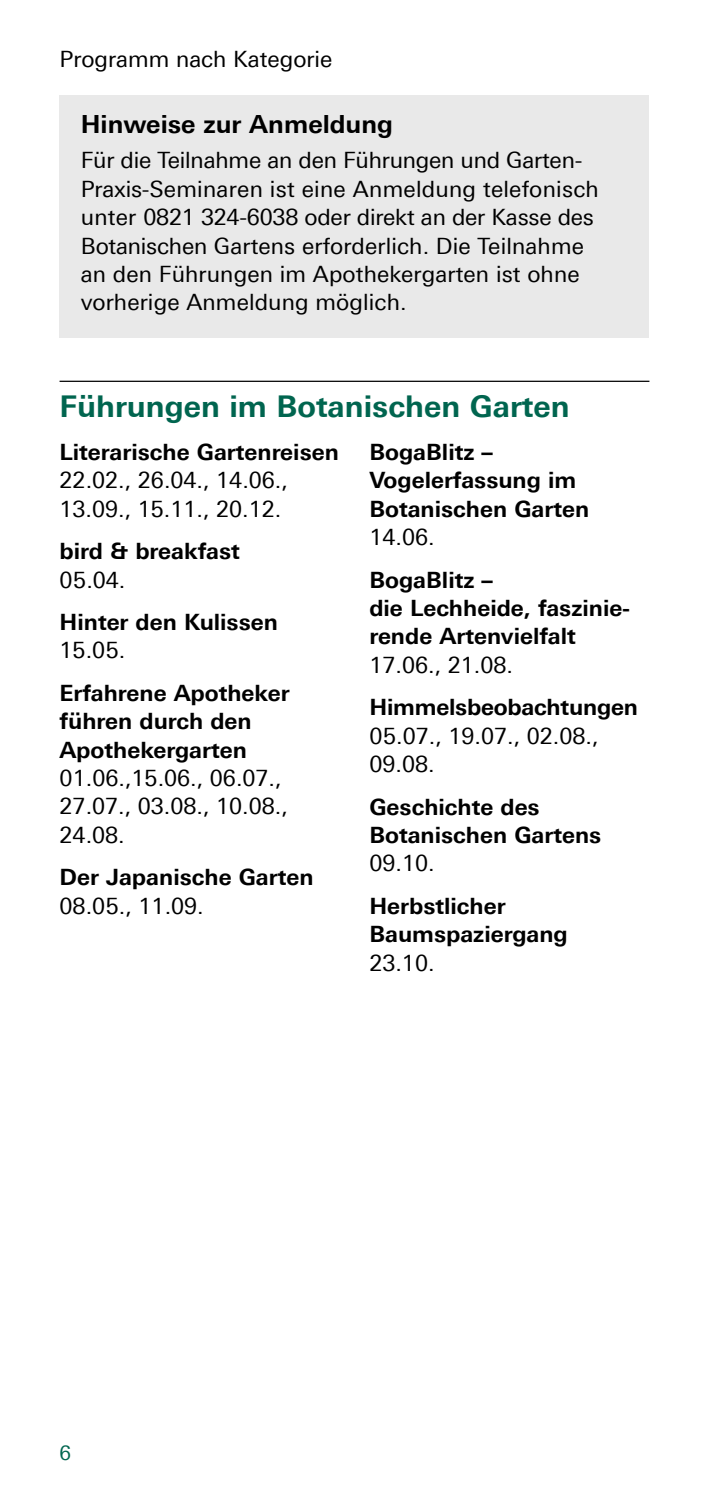
<style>
.page{position:relative;width:709px;height:1489px;background:#fff}
.page>*{position:absolute;margin:0;border:0;box-sizing:border-box;transform-origin:0 0}
.t1{font:700 30px "Univers For Augsburg";color:#00654f}
.t2{font:700 25px "Univers For Augsburg";color:#000}
.t3{font:22.5px/28.2px "Univers For Augsburg";color:#000}
.t4{font:700 22.5px/28.2px "Univers For Augsburg";color:#000}
.t5{font:20px "Univers For Augsburg";color:#00654f}
</style>
<div class="page">
<div style="left:60px;top:96px;width:589px;height:242px;background:#e9e9e9"></div>
<hr style="left:60px;top:380px;width:589px;height:2px;background:#000">
<p class="t3" style="left:60px;top:45px;width:274px">Programm nach Kategorie</p>
<p class="t2" style="left:81px;top:109px;width:313px">Hinweise zur Anmeldung</p>
<p class="t3" style="left:81px;top:146px;width:519px">Für die Teilnahme an den Führungen und Garten-Praxis-Seminaren ist eine Anmeldung telefonisch unter 0821 324-6038 oder direkt an der Kasse des Botanischen Gartens erforderlich. Die Teilnahme an den Führungen im Apothekergarten ist ohne vorherige Anmeldung möglich.</p>
<h1 class="t1" style="left:60px;top:388px;width:511px">Führungen im Botanischen Garten</h1>
<p class="t4" style="left:60px;top:437px;width:281px">Literarische Gartenreisen</p>
<p class="t3" style="left:60px;top:466px;width:230px">22.02., 26.04., 14.06.,<br>13.09., 15.11., 20.12.</p>
<p class="t4" style="left:60px;top:537px;width:182px">bird &amp; breakfast</p>
<p class="t3" style="left:60px;top:565px;width:67px">05.04.</p>
<p class="t4" style="left:60px;top:607px;width:220px">Hinter den Kulissen</p>
<p class="t3" style="left:60px;top:636px;width:67px">15.05.</p>
<p class="t4" style="left:60px;top:678px;width:232px">Erfahrene Apotheker führen durch den<br>Apothekergarten</p>
<p class="t3" style="left:60px;top:764px;width:230px">01.06.,15.06., 06.07.,<br>27.07., 03.08., 10.08.,<br>24.08.</p>
<p class="t4" style="left:60px;top:863px;width:255px">Der Japanische Garten</p>
<p class="t3" style="left:60px;top:891px;width:146px">08.05., 11.09.</p>
<p class="t4" style="left:369px;top:437px;width:221px">BogaBlitz –<br>Vogelerfassung im<br>Botanischen Garten</p>
<p class="t3" style="left:369px;top:523px;width:67px">14.06.</p>
<p class="t4" style="left:369px;top:565px;width:262px">BogaBlitz –<br>die Lechheide, faszinie&shy;rende Artenvielfalt</p>
<p class="t3" style="left:369px;top:650px;width:145px">17.06., 21.08.</p>
<p class="t4" style="left:369px;top:693px;width:270px">Himmelsbeobachtungen</p>
<p class="t3" style="left:369px;top:721px;width:231px">05.07., 19.07., 02.08.,<br>09.08.</p>
<p class="t4" style="left:369px;top:792px;width:233px">Geschichte des<br>Botanischen Gartens</p>
<p class="t3" style="left:369px;top:849px;width:67px">09.10.</p>
<p class="t4" style="left:369px;top:891px;width:200px">Herbstlicher<br>Baumspaziergang</p>
<p class="t3" style="left:369px;top:948px;width:67px">23.10.</p>
<p class="t5" style="left:60px;top:1441px;width:13px">6</p>
</div>
